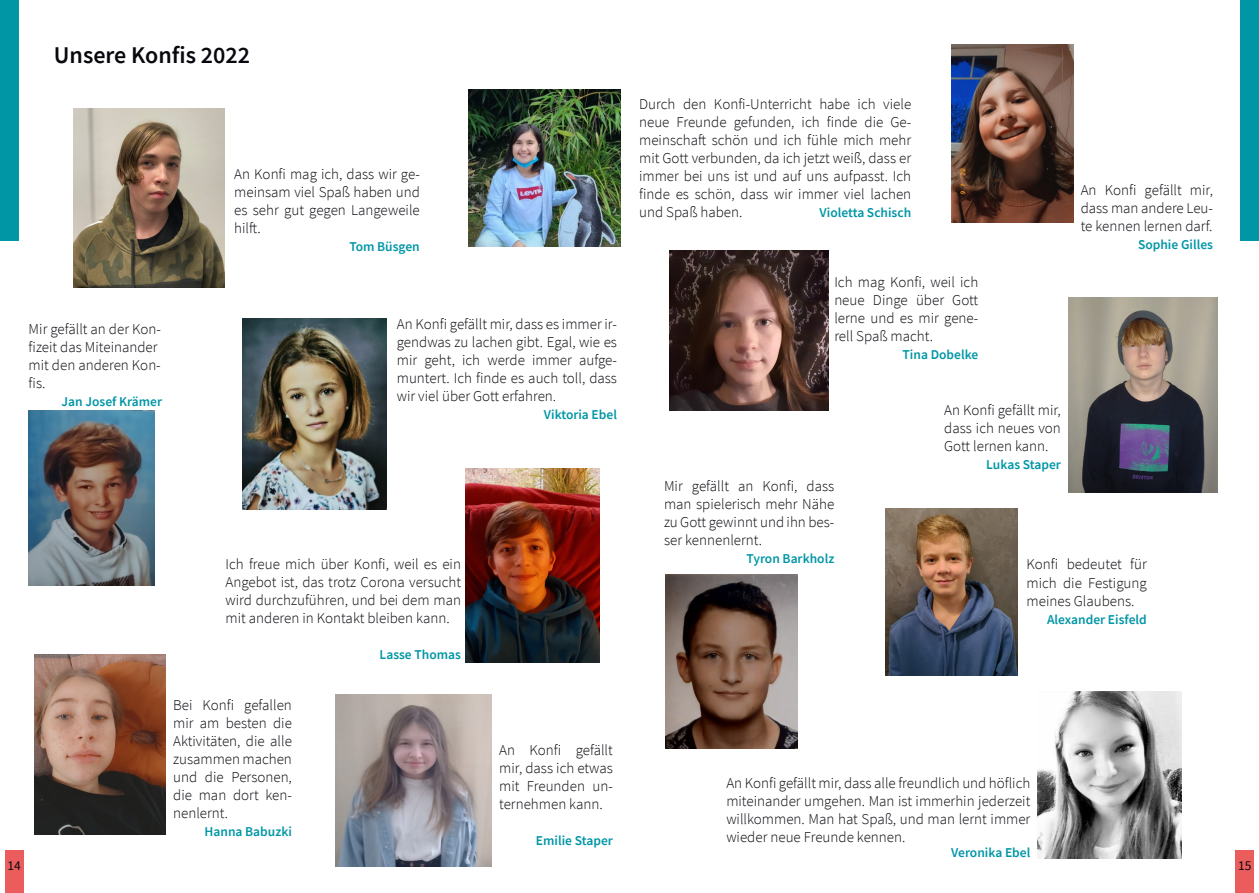
<style>
.page{position:relative;width:1259px;height:893px;background:#fff}
.page>*{position:absolute;margin:0;border:0;box-sizing:border-box;transform-origin:0 0}
.t1{font:600 24px "Source Sans Pro";color:#08070d}
.t2{font:300 15px/18px "Source Sans Pro";color:#08070d;text-align:justify}
.t3{font:600 13.5px "Source Sans Pro";color:#0196a6}
.t4{font:13.5px "Source Sans Pro";color:#08070d}
</style>
<div class="page">
<div style="left:1235px;top:850px;width:19px;height:43px;background:#eb5d5c"></div>
<div style="left:5px;top:850px;width:18px;height:43px;background:#eb5d5c"></div>
<div style="left:0;top:0;width:19px;height:241px;background:#0196a6"></div>
<div style="left:1240px;top:0;width:19px;height:241px;background:#0196a6"></div>
<img style="left:243px;top:318px;width:144px;height:192px">
<img style="left:1037px;top:692px;width:144px;height:167px">
<img style="left:34px;top:654px;width:132px;height:180px">
<img style="left:29px;top:411px;width:125px;height:174px">
<img style="left:665px;top:575px;width:132px;height:174px">
<img style="left:951px;top:44px;width:122px;height:179px">
<img style="left:335px;top:695px;width:156px;height:171px">
<img style="left:73px;top:109px;width:152px;height:178px">
<img style="left:669px;top:251px;width:159px;height:160px">
<img style="left:1068px;top:298px;width:149px;height:194px">
<img style="left:885px;top:509px;width:132px;height:166px">
<img style="left:466px;top:469px;width:133px;height:193px">
<img style="left:468px;top:90px;width:152px;height:156px">
<h1 class="t1" style="left:54px;top:45px;width:198px">Unsere Konfis 2022</h1>
<p class="t2" style="left:29px;top:322px;width:134px;text-align:left">Mir gefällt an der Kon&shy;fizeit das Miteinander mit den anderen Kon&shy;fis.</p>
<p class="t3" style="left:62px;top:396px;width:102px">Jan Josef Krämer</p>
<p class="t2" style="left:234px;top:166px;width:187px">An Konfi mag ich, dass wir ge&shy;meinsam viel Spaß haben und es sehr gut gegen Langeweile hilft.</p>
<p class="t3" style="left:349px;top:241px;width:72px">Tom Büsgen</p>
<p class="t2" style="left:397px;top:316px;width:222px">An Konfi gefällt mir, dass es immer ir&shy;gendwas zu lachen gibt. Egal, wie es mir geht, ich werde immer aufge&shy;muntert. Ich finde es auch toll, dass wir viel über Gott erfahren.</p>
<p class="t3" style="left:544px;top:409px;width:75px">Viktoria Ebel</p>
<p class="t2" style="left:226px;top:556px;width:237px">Ich freue mich über Konfi, weil es ein Angebot ist, das trotz Corona versucht wird durchzuführen, und bei dem man mit anderen in Kontakt bleiben kann.</p>
<p class="t3" style="left:379px;top:649px;width:83px">Lasse Thomas</p>
<p class="t2" style="left:173px;top:697px;width:120px">Bei Konfi gefallen mir am besten die Aktivitäten, die alle zusammen machen und die Personen, die man dort ken&shy;nenlernt.</p>
<p class="t3" style="left:204px;top:826px;width:89px">Hanna Babuzki</p>
<p class="t2" style="left:499px;top:742px;width:115px">An Konfi gefällt mir, dass ich etwas mit Freunden un&shy;ternehmen kann.</p>
<p class="t3" style="left:536px;top:835px;width:78px">Emilie Staper</p>
<p class="t2" style="left:639px;top:97px;width:274px">Durch den Konfi-Unterricht habe ich viele neue Freunde gefunden, ich finde die Ge&shy;meinschaft schön und ich fühle mich mehr mit Gott verbunden, da ich jetzt weiß, dass er immer bei uns ist und auf uns aufpasst. Ich finde es schön, dass wir immer viel lachen und Spaß haben.</p>
<p class="t3" style="left:819px;top:207px;width:93px">Violetta Schisch</p>
<p class="t2" style="left:834px;top:274px;width:145px">Ich mag Konfi, weil ich neue Dinge über Gott lerne und es mir gene&shy;rell Spaß macht.</p>
<p class="t3" style="left:902px;top:349px;width:77px">Tina Dobelke</p>
<p class="t2" style="left:944px;top:402px;width:118px">An Konfi gefällt mir, dass ich neues von Gott lernen kann.</p>
<p class="t3" style="left:986px;top:459px;width:76px">Lukas Staper</p>
<p class="t2" style="left:1080px;top:183px;width:134px">An Konfi gefällt mir, dass man andere Leu&shy;te kennen lernen darf.</p>
<p class="t3" style="left:1138px;top:239px;width:76px">Sophie Gilles</p>
<p class="t2" style="left:664px;top:479px;width:172px">Mir gefällt an Konfi, dass man spielerisch mehr Nähe zu Gott gewinnt und ihn bes&shy;ser kennenlernt.</p>
<p class="t3" style="left:746px;top:553px;width:89px">Tyron Barkholz</p>
<p class="t2" style="left:1026px;top:557px;width:122px">Konfi bedeutet für mich die Festigung meines Glaubens.</p>
<p class="t3" style="left:1047px;top:613px;width:101px">Alexander Eisfeld</p>
<p class="t2" style="left:726px;top:775px;width:305px">An Konfi gefällt mir, dass alle freundlich und höflich miteinander umgehen. Man ist immerhin jederzeit willkommen. Man hat Spaß, und man lernt immer wieder neue Freunde kennen.</p>
<p class="t3" style="left:951px;top:847px;width:81px">Veronika Ebel</p>
<p class="t4" style="left:7px;top:860px;width:15px">14</p>
<p class="t4" style="left:1238px;top:860px;width:15px">15</p>
</div>
